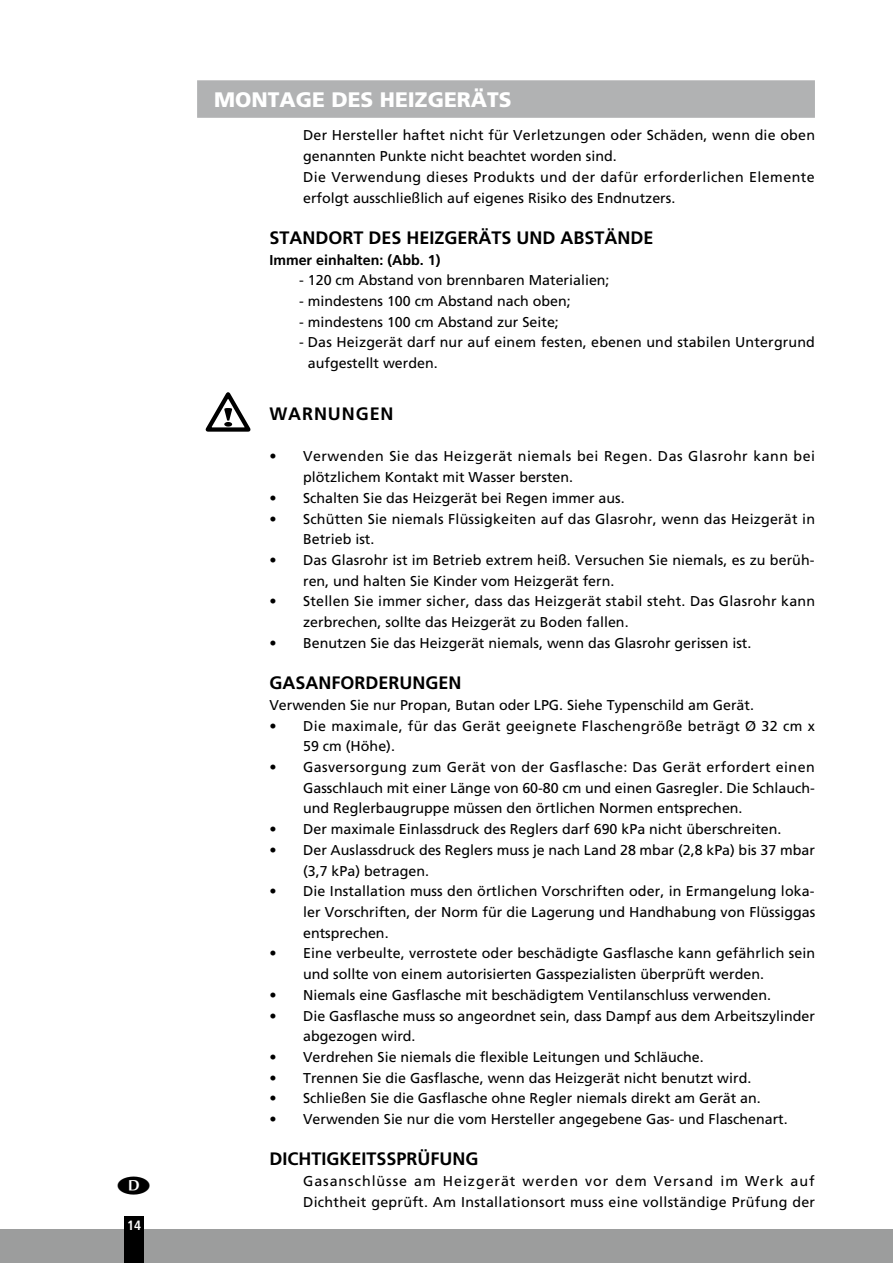
<style>
.page{position:relative;width:893px;height:1263px;background:#fff}
.page>*{position:absolute;margin:0;border:0;box-sizing:border-box;transform-origin:0 0}
.t1{font:900 21px "Frutiger CE";color:#fff}
.t2{font:700 18px "Frutiger CE";color:#000}
.t3{font:700 18px "Frutiger CE";letter-spacing:.05em;color:#000}
.t4{font:14.25px/20.7px "Frutiger CE";color:#000}
.t5{font:14.25px/20.7px "Frutiger CE";letter-spacing:.02em;color:#000}
.t6{font:14.25px/20.7px "Frutiger CE";letter-spacing:.035em;color:#000}
.t7{font:14.25px/20.7px "Frutiger CE";letter-spacing:.03em;color:#000}
.t8{font:700 14.25px "Frutiger CE";color:#000}
.t9{font:700 condensed 13.5px "Frutiger LT Std";color:#fff}
</style>
<div class="page">
<div style="left:0;top:1229px;width:893px;height:34px;background:#9c9d9d"></div>
<div style="left:124px;top:1216px;width:20px;height:47px;background:#000"></div>
<div style="left:197px;top:80px;width:618px;height:38px;background:#b1b2b3"></div>
<svg style="left:205px;top:392px;width:46px;height:40px"></svg>
<p class="t9" style="left:127px;top:1217px;width:16px">14</p>
<h1 class="t1" style="left:214px;top:87px;width:299px">MONTAGE DES HEIZGERÄTS</h1>
<p class="t4" style="left:303px;top:125px;width:513px">Der Hersteller haftet nicht für Verletzungen oder Schäden, wenn die oben genannten Punkte nicht beachtet worden sind.<br>Die Verwendung dieses Produkts und der dafür erforderlichen Elemente erfolgt ausschließlich auf eigenes Risiko des Endnutzers.</p>
<p class="t2" style="left:269px;top:227px;width:386px">STANDORT DES HEIZGERÄTS UND ABSTÄNDE</p>
<p class="t8" style="left:269px;top:251px;width:173px">Immer einhalten: (Abb. 1)</p>
<p class="t4" style="left:299px;top:270px;width:312px">- 120 cm Abstand von brennbaren Materialien;</p>
<p class="t4" style="left:299px;top:291px;width:273px">- mindestens 100 cm Abstand nach oben;</p>
<p class="t4" style="left:299px;top:311px;width:261px">- mindestens 100 cm Abstand zur Seite;</p>
<p class="t4" style="left:308px;top:332px;width:509px;text-indent:-9px">- Das Heizgerät darf nur auf einem festen, ebenen und stabilen Untergrund aufgestellt werden.</p>
<p class="t3" style="left:269px;top:403px;width:126px">WARNUNGEN</p>
<p class="t6" style="left:303px;top:446px;width:514px;text-indent:-34px">• Verwenden Sie das Heizgerät niemals bei Regen. Das Glasrohr kann bei plötzlichem Kontakt mit Wasser bersten.</p>
<p class="t4" style="left:269px;top:487px;width:357px">• Schalten Sie das Heizgerät bei Regen immer aus.</p>
<p class="t4" style="left:303px;top:508px;width:513px;text-indent:-34px">• Schütten Sie niemals Flüssigkeiten auf das Glasrohr, wenn das Heizgerät in<br>Betrieb ist.</p>
<p class="t4" style="left:303px;top:550px;width:513px;text-indent:-34px">• Das Glasrohr ist im Betrieb extrem heiß. Versuchen Sie niemals, es zu berüh&shy;ren, und halten Sie Kinder vom Heizgerät fern.</p>
<p class="t4" style="left:303px;top:591px;width:513px;text-indent:-34px">• Stellen Sie immer sicher, dass das Heizgerät stabil steht. Das Glasrohr kann zerbrechen, sollte das Heizgerät zu Boden fallen.</p>
<p class="t4" style="left:269px;top:632px;width:483px">• Benutzen Sie das Heizgerät niemals, wenn das Glasrohr gerissen ist.</p>
<p class="t2" style="left:269px;top:672px;width:193px">GASANFORDERUNGEN</p>
<p class="t4" style="left:269px;top:694px;width:486px">Verwenden Sie nur Propan, Butan oder LPG. Siehe Typenschild am Gerät.</p>
<p class="t7" style="left:303px;top:715px;width:513px;text-indent:-34px">• Die maximale, für das Gerät geeignete Flaschengröße beträgt Ø 32 cm x<br>59 cm (Höhe).</p>
<p class="t4" style="left:303px;top:757px;width:513px;text-align:justify;text-indent:-34px">• Gasversorgung zum Gerät von der Gasflasche: Das Gerät erfordert einen Gasschlauch mit einer Länge von 60-80 cm und einen Gasregler. Die Schlauch&shy;und Reglerbaugruppe müssen den örtlichen Normen entsprechen.</p>
<p class="t4" style="left:269px;top:819px;width:514px">• Der maximale Einlassdruck des Reglers darf 690 kPa nicht überschreiten.</p>
<p class="t4" style="left:303px;top:839px;width:513px;text-indent:-34px">• Der Auslassdruck des Reglers muss je nach Land 28 mbar (2,8 kPa) bis 37 mbar (3,7 kPa) betragen.</p>
<p class="t4" style="left:303px;top:881px;width:514px;text-align:justify;text-indent:-34px">• Die Installation muss den örtlichen Vorschriften oder, in Ermangelung loka&shy;ler Vorschriften, der Norm für die Lagerung und Handhabung von Flüssiggas entsprechen.</p>
<p class="t4" style="left:303px;top:943px;width:514px;text-indent:-34px">• Eine verbeulte, verrostete oder beschädigte Gasflasche kann gefährlich sein und sollte von einem autorisierten Gasspezialisten überprüft werden.</p>
<p class="t4" style="left:269px;top:984px;width:503px">• Niemals eine Gasflasche mit beschädigtem Ventilanschluss verwenden.</p>
<p class="t4" style="left:303px;top:1005px;width:513px;text-indent:-34px">• Die Gasflasche muss so angeordnet sein, dass Dampf aus dem Arbeitszylinder abgezogen wird.</p>
<p class="t4" style="left:269px;top:1046px;width:436px">• Verdrehen Sie niemals die flexible Leitungen und Schläuche.</p>
<p class="t4" style="left:269px;top:1067px;width:483px">• Trennen Sie die Gasflasche, wenn das Heizgerät nicht benutzt wird.</p>
<p class="t4" style="left:269px;top:1088px;width:493px">• Schließen Sie die Gasflasche ohne Regler niemals direkt am Gerät an.</p>
<p class="t4" style="left:269px;top:1109px;width:520px">• Verwenden Sie nur die vom Hersteller angegebene Gas- und Flaschenart.</p>
<p class="t2" style="left:269px;top:1148px;width:211px">DICHTIGKEITSSPRÜFUNG</p>
<p class="t5" style="left:303px;top:1171px;width:513px">Gasanschlüsse am Heizgerät werden vor dem Versand im Werk auf<br>Dichtheit geprüft. Am Installationsort muss eine vollständige Prüfung der</p>
</div>
